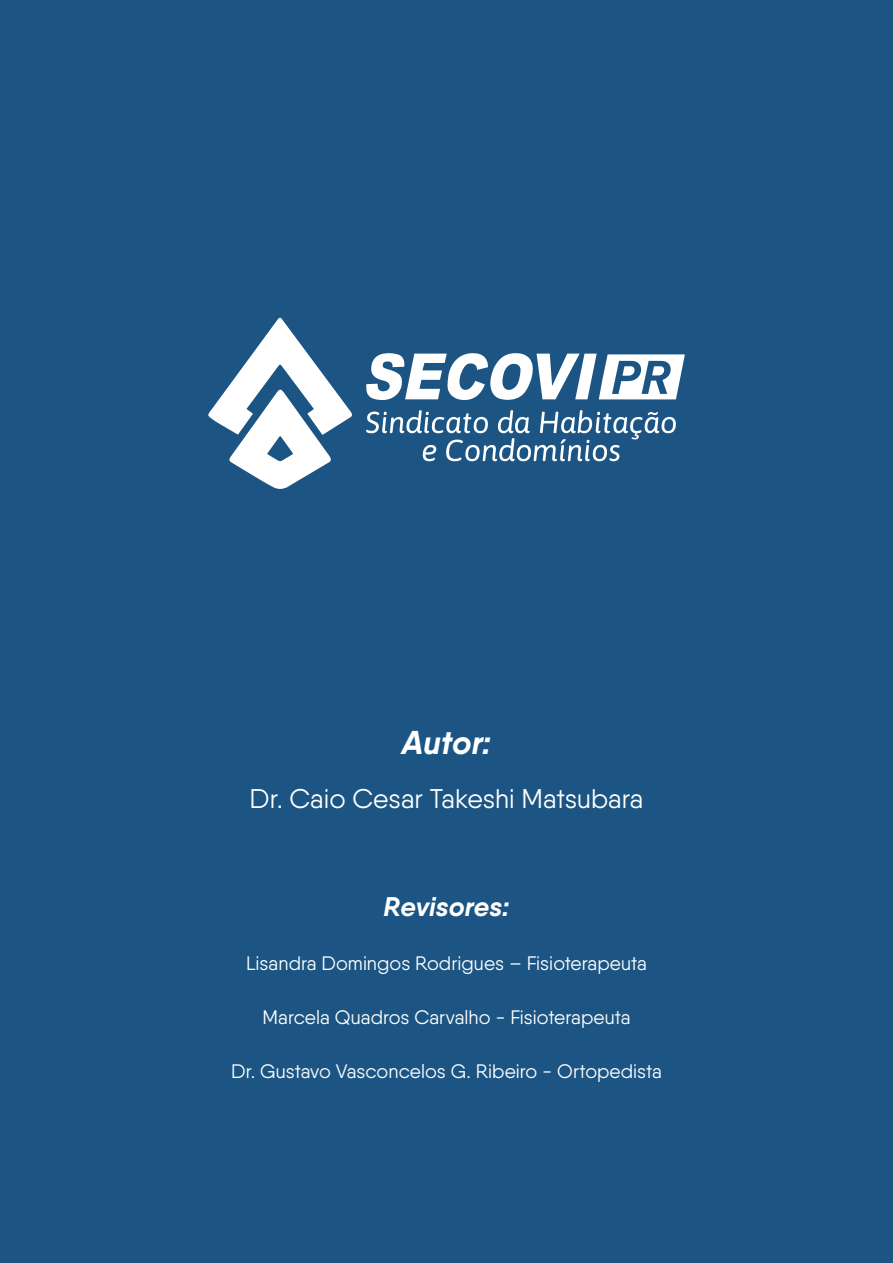
<style>
.page{position:relative;width:893px;height:1263px;background:#1c5583}
.page>*{position:absolute;margin:0;border:0;box-sizing:border-box;transform-origin:0 0}
.Body_Text{font:italic 700 33px "Qanelas";color:#fff}
.Body_Text-2{font:27px "Qanelas";color:#fff}
.Body_Text-3{font:italic 700 27px "Qanelas";color:#fff}
.Body_Text-4{font:19.5px "Qanelas";color:#fff}
</style>
<div class="page">
<svg style="left:208px;top:318px;width:144px;height:171px"></svg>
<svg style="left:366px;top:410px;width:310px;height:52px"></svg>
<svg style="left:366px;top:353px;width:319px;height:47px"></svg>
<p class="Body_Text" style="left:402px;top:722px;width:91px">Autor:</p>
<p class="Body_Text-2" style="left:250px;top:782px;width:395px">Dr. Caio Cesar Takeshi Matsubara</p>
<p class="Body_Text-3" style="left:384px;top:890px;width:127px">Revisores:</p>
<p class="Body_Text-4" style="left:246px;top:952px;width:402px">Lisandra Domingos Rodrigues – Fisioterapeuta</p>
<p class="Body_Text-4" style="left:262px;top:1006px;width:369px">Marcela Quadros Carvalho - Fisioterapeuta</p>
<p class="Body_Text-4" style="left:231px;top:1060px;width:432px">Dr. Gustavo Vasconcelos G. Ribeiro - Ortopedista</p>
</div>
